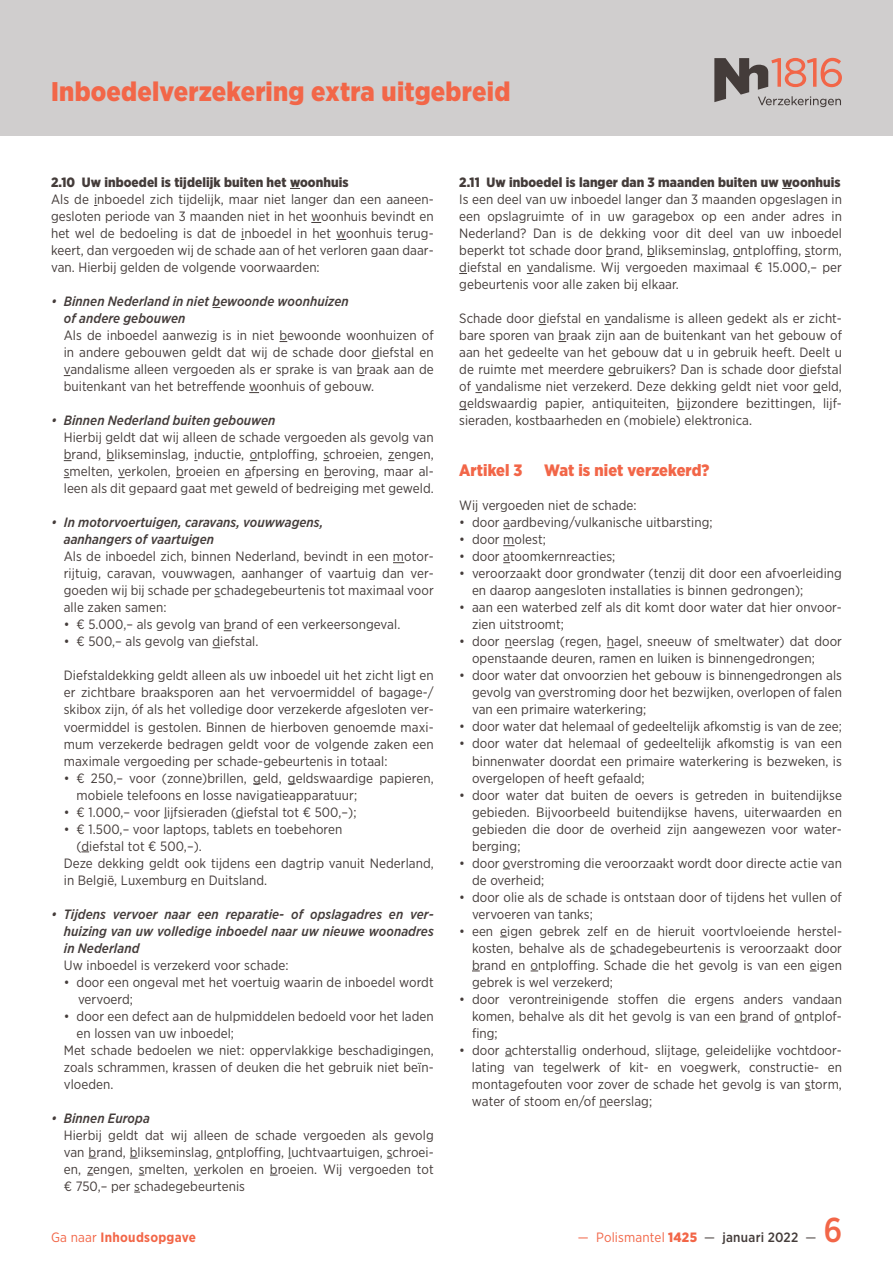
<style>
.page{position:relative;width:893px;height:1263px;background:#fff}
.page>*{position:absolute;margin:0;border:0;box-sizing:border-box;transform-origin:0 0}
.t1{font:500 34.5px "Gotham Narrow";color:#f26648}
.t2{font:900 27px "Gotham Narrow";letter-spacing:.01em;color:#f26648}
.t3{font:900 16.5px "Gotham Narrow";letter-spacing:.005em;color:#f26648}
.t4{font:13.5px/17px "Gotham Narrow";letter-spacing:.005em;color:#443c3a;text-align:justify}
.t5{font:italic 500 13.5px/17px "Gotham Narrow";letter-spacing:.005em;color:#443c3a}
.t6{font:900 13.5px "Gotham Narrow";letter-spacing:.005em;color:#443c3a}
.t7{font:13.5px "Gotham Narrow";letter-spacing:.015em;color:#f26648}
.t8{font:700 13.5px "Gotham Narrow";letter-spacing:.02em;color:#f26648}
.s1{font-weight:400}
.s2{font-weight:900}
.s3{color:#443c3a}
.s4{font-weight:500;color:#443c3a}
</style>
<div class="page">
<svg style="left:503px;top:545px;width:12px;height:1px"></svg>
<div style="left:0;top:0;width:893px;height:136px;background:#d0cece"></div>
<svg style="left:714px;top:58px;width:128px;height:49px"></svg>
<h2 class="t2" style="left:51px;top:73px;width:461px">Inboedelverzekering extra uitgebreid</h2>
<p class="t6" style="left:51px;top:173px;width:299px">2.10 Uw inboedel is tijdelijk buiten het woonhuis</p>
<p class="t4" style="left:51px;top:191px;width:384px">Als de inboedel zich tijdelijk, maar niet langer dan een aaneen&shy;gesloten periode van 3 maanden niet in het woonhuis bevindt en het wel de bedoeling is dat de inboedel in het woonhuis terug&shy;keert, dan vergoeden wij de schade aan of het verloren gaan daar&shy;van. Hierbij gelden de volgende voorwaarden:</p>
<p class="t5" style="left:64px;top:293px;width:286px;text-indent:-13px">• Binnen Nederland in niet bewoonde woonhuizen of andere gebouwen</p>
<p class="t4" style="left:64px;top:327px;width:371px">Als de inboedel aanwezig is in niet bewoonde woonhuizen of in andere gebouwen geldt dat wij de schade door diefstal en vandalisme alleen vergoeden als er sprake is van braak aan de buitenkant van het betreffende woonhuis of gebouw.</p>
<p class="t5" style="left:51px;top:412px;width:226px">• Binnen Nederland buiten gebouwen</p>
<p class="t4" style="left:64px;top:429px;width:371px">Hierbij geldt dat wij alleen de schade vergoeden als gevolg van brand, blikseminslag, inductie, ontploffing, schroeien, zengen, smelten, verkolen, broeien en afpersing en beroving, maar al&shy;leen als dit gepaard gaat met geweld of bedreiging met geweld.</p>
<p class="t5" style="left:64px;top:514px;width:261px;text-indent:-13px">• In motorvoertuigen, caravans, vouwwagens, aanhangers of vaartuigen</p>
<p class="t4" style="left:64px;top:548px;width:371px">Als de inboedel zich, binnen Nederland, bevindt in een motor&shy;rijtuig, caravan, vouwwagen, aanhanger of vaartuig dan ver&shy;goeden wij bij schade per schadegebeurtenis tot maximaal voor alle zaken samen:</p>
<p class="t4" style="left:64px;top:616px;width:338px">• € 5.000,– als gevolg van brand of een verkeersongeval.</p>
<p class="t4" style="left:64px;top:633px;width:196px">• € 500,– als gevolg van diefstal.</p>
<p class="t4" style="left:64px;top:667px;width:371px">Diefstaldekking geldt alleen als uw inboedel uit het zicht ligt en er zichtbare braaksporen aan het vervoermiddel of bagage-/ skibox zijn, óf als het volledige door verzekerde afgesloten ver&shy;voermiddel is gestolen. Binnen de hierboven genoemde maxi&shy;mum verzekerde bedragen geldt voor de volgende zaken een maximale vergoeding per schade-gebeurtenis in totaal:</p>
<p class="t4" style="left:77px;top:769px;width:359px;text-indent:-13px">• € 250,– voor (zonne)brillen, geld, geldswaardige papieren, mobiele telefoons en losse navigatieapparatuur;</p>
<p class="t4" style="left:64px;top:803px;width:294px">• € 1.000,– voor lijfsieraden (diefstal tot € 500,–);</p>
<p class="t4" style="left:64px;top:820px;width:280px">• € 1.500,– voor laptops, tablets en toebehoren</p>
<p class="t4" style="left:77px;top:837px;width:127px">(diefstal tot € 500,–).</p>
<p class="t4" style="left:64px;top:854px;width:371px">Deze dekking geldt ook tijdens een dagtrip vanuit Nederland,</p>
<p class="t4" style="left:64px;top:871px;width:205px">in België, Luxemburg en Duitsland.</p>
<p class="t5" style="left:64px;top:905px;width:371px;text-align:justify;text-indent:-13px">• Tijdens vervoer naar een reparatie- of opslagadres en ver&shy;huizing van uw volledige inboedel naar uw nieuwe woonadres in Nederland</p>
<p class="t4" style="left:64px;top:956px;width:226px">Uw inboedel is verzekerd voor schade:</p>
<p class="t4" style="left:78px;top:973px;width:357px;text-indent:-14px">• door een ongeval met het voertuig waarin de inboedel wordt vervoerd;</p>
<p class="t4" style="left:64px;top:1007px;width:371px">• door een defect aan de hulpmiddelen bedoeld voor het laden</p>
<p class="t4" style="left:77px;top:1024px;width:159px">en lossen van uw inboedel;</p>
<p class="t4" style="left:64px;top:1041px;width:371px">Met schade bedoelen we niet: oppervlakkige beschadigingen,</p>
<p class="t4" style="left:64px;top:1058px;width:371px">zoals schrammen, krassen of deuken die het gebruik niet beïn-</p>
<p class="t4" style="left:64px;top:1075px;width:51px">vloeden.</p>
<p class="t5" style="left:51px;top:1109px;width:100px">• Binnen Europa</p>
<p class="t4" style="left:64px;top:1126px;width:371px">Hierbij geldt dat wij alleen de schade vergoeden als gevolg van brand, blikseminslag, ontploffing, luchtvaartuigen, schroei&shy;en, zengen, smelten, verkolen en broeien. Wij vergoeden tot € 750,– per schadegebeurtenis</p>
<p class="t8" style="left:51px;top:1228px;width:147px"><span class="s1">Ga naar</span> Inhoudsopgave</p>
<p class="t6" style="left:459px;top:173px;width:383px">2.11 Uw inboedel is langer dan 3 maanden buiten uw woonhuis</p>
<p class="t4" style="left:459px;top:191px;width:384px">Is een deel van uw inboedel langer dan 3 maanden opgeslagen in een opslagruimte of in uw garagebox op een ander adres in Nederland? Dan is de dekking voor dit deel van uw inboedel beperkt tot schade door brand, blikseminslag, ontploffing, storm, diefstal en vandalisme. Wij vergoeden maximaal € 15.000,– per gebeurtenis voor alle zaken bij elkaar.</p>
<p class="t4" style="left:459px;top:310px;width:384px">Schade door diefstal en vandalisme is alleen gedekt als er zicht&shy;bare sporen van braak zijn aan de buitenkant van het gebouw of aan het gedeelte van het gebouw dat u in gebruik heeft. Deelt u de ruimte met meerdere gebruikers? Dan is schade door diefstal of vandalisme niet verzekerd. Deze dekking geldt niet voor geld, geldswaardig papier, antiquiteiten, bijzondere bezittingen, lijf&shy;sieraden, kostbaarheden en (mobiele) elektronica.</p>
<p class="t3" style="left:459px;top:460px;width:65px">Artikel 3</p>
<p class="t3" style="left:544px;top:460px;width:167px">Wat is niet verzekerd?</p>
<p class="t4" style="left:459px;top:497px;width:179px">Wij vergoeden niet de schade:</p>
<p class="t4" style="left:459px;top:514px;width:255px">• door aardbeving/vulkanische uitbarsting;</p>
<p class="t4" style="left:459px;top:531px;width:88px">• door molest;</p>
<p class="t4" style="left:459px;top:548px;width:158px">• door atoomkernreacties;</p>
<p class="t4" style="left:472px;top:565px;width:371px;text-indent:-13px">• veroorzaakt door grondwater (tenzij dit door een afvoerleiding en daarop aangesloten installaties is binnen gedrongen);</p>
<p class="t4" style="left:472px;top:599px;width:371px;text-indent:-13px">• aan een waterbed zelf als dit komt door water dat hier onvoor&shy;zien uitstroomt;</p>
<p class="t4" style="left:472px;top:633px;width:371px;text-indent:-13px">• door neerslag (regen, hagel, sneeuw of smeltwater) dat door openstaande deuren, ramen en luiken is binnengedrongen;</p>
<p class="t4" style="left:472px;top:667px;width:371px;text-indent:-13px">• door water dat onvoorzien het gebouw is binnengedrongen als gevolg van overstroming door het bezwijken, overlopen of falen van een primaire waterkering;</p>
<p class="t4" style="left:459px;top:718px;width:384px">• door water dat helemaal of gedeeltelijk afkomstig is van de zee;</p>
<p class="t4" style="left:472px;top:735px;width:371px;text-indent:-13px">• door water dat helemaal of gedeeltelijk afkomstig is van een binnenwater doordat een primaire waterkering is bezweken, is overgelopen of heeft gefaald;</p>
<p class="t4" style="left:472px;top:786px;width:371px;text-indent:-13px">• door water dat buiten de oevers is getreden in buitendijkse gebieden. Bijvoorbeeld buitendijkse havens, uiterwaarden en gebieden die door de overheid zijn aangewezen voor water&shy;berging;</p>
<p class="t4" style="left:472px;top:854px;width:371px;text-indent:-13px">• door overstroming die veroorzaakt wordt door directe actie van de overheid;</p>
<p class="t4" style="left:472px;top:888px;width:371px;text-indent:-13px">• door olie als de schade is ontstaan door of tijdens het vullen of vervoeren van tanks;</p>
<p class="t4" style="left:472px;top:922px;width:371px;text-indent:-13px">• een eigen gebrek zelf en de hieruit voortvloeiende herstel&shy;kosten, behalve als de schadegebeurtenis is veroorzaakt door brand en ontploffing. Schade die het gevolg is van een eigen gebrek is wel verzekerd;</p>
<p class="t4" style="left:472px;top:990px;width:371px;text-indent:-13px">• door verontreinigende stoffen die ergens anders vandaan komen, behalve als dit het gevolg is van een brand of ontplof&shy;fing;</p>
<p class="t4" style="left:472px;top:1041px;width:371px;text-indent:-13px">• door achterstallig onderhoud, slijtage, geleidelijke vochtdoor&shy;lating van tegelwerk of kit- en voegwerk, constructie- en montagefouten voor zover de schade het gevolg is van storm, water of stoom en/of neerslag;</p>
<p class="t7" style="left:578px;top:1228px;width:240px">— Polismantel <span class="s2">1425</span> <span class="s3">—</span> <span class="s4">januari 2022</span> <span class="s3">—</span></p>
<h1 class="t1" style="left:824px;top:1208px;width:20px">6</h1>
</div>
